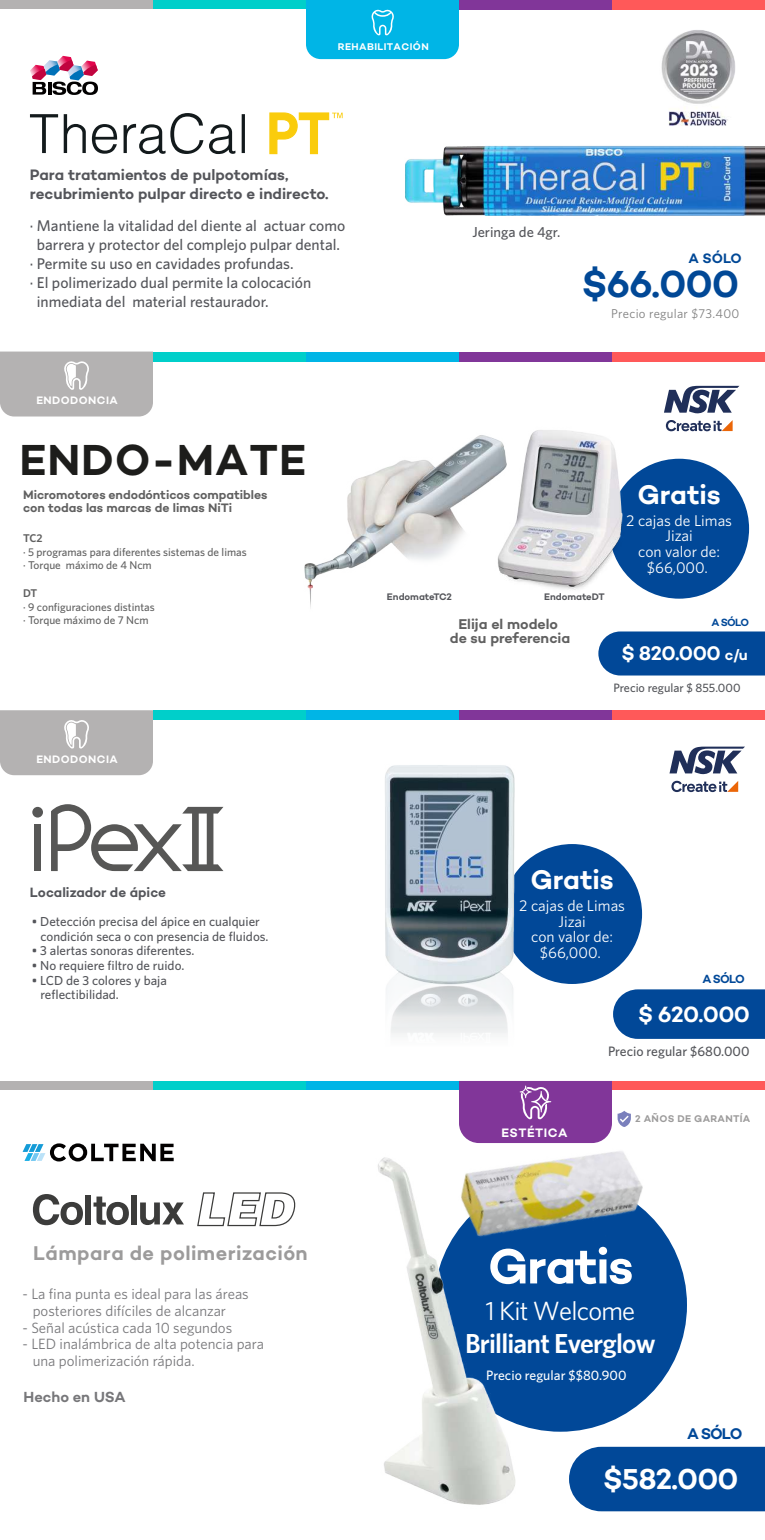
<style>
.page{position:relative;width:765px;height:1540px;background:#fff}
.page>*{position:absolute;margin:0;border:0;box-sizing:border-box;transform-origin:0 0}
.t1{font:600 50.12px "Campton";letter-spacing:-.03em;color:#fff}
.t2{font:600 44.12px "Campton";letter-spacing:.02em;color:#1d1d1b}
.t3{font:600 38.25px "Campton";color:#014896}
.t4{font:600 29.25px "Campton";letter-spacing:-.03em;color:#fff}
.t5{font:600 27.5px "Whitney Pro";letter-spacing:-.03em;color:#fff}
.t6{font:600 27.5px "Campton";color:#fff}
.t7{font:26.38px "Whitney Pro";letter-spacing:-.03em;color:#fff}
.t8{font:600 22.5px "Campton";letter-spacing:-.03em;color:#fff}
.t9{font:600 20.25px "Campton";letter-spacing:.02em;color:#9c9b9b}
.t10{font:600 20px "Campton";letter-spacing:-.03em;color:#fff}
.t11{font:600 15.75px "Campton";color:#014898}
.t12{font:15.62px/15.6px "Whitney Pro";color:#fff;text-align:center}
.t13{font:500 15.5px "Whitney Pro";color:#54555a}
.t14{font:600 15.38px/19.2px "Campton";color:#54555a}
.t15{font:14.88px/16.9px "Whitney Pro";color:#77777a}
.t16{font:600 14.88px "Campton";color:#77777a}
.t17{font:500 14.5px "Whitney Pro";color:#54555a}
.t18{font:600 14.38px/14.4px "Campton";color:#606060;text-align:center}
.t19{font:600 13.88px "Campton";color:#014896}
.t20{font:600 13.75px "Campton";color:#54555a}
.t21{font:500 13.62px "Whitney Pro";color:#54555a}
.t22{font:500 13.62px "Whitney Pro";color:#fff}
.t23{font:500 13px/14.6px "Whitney Pro";color:#54555a}
.t24{font:12.75px "Whitney Pro";letter-spacing:.02em;color:#808080}
.t25{font:600 12.5px/12.5px "Campton";color:#606060}
.t26{font:600 12.5px "Campton";letter-spacing:.04em;color:#fff}
.t27{font:500 12.12px "Whitney Pro";color:#54555a}
.t28{font:600 12px "Campton";color:#014898}
.t29{font:500 11.25px/13.8px "Whitney Pro";color:#606060}
.t30{font:600 11.25px "Whitney Pro";color:#606060}
.t31{font:600 11px "Campton";letter-spacing:.04em;color:#fff}
.t32{font:600 10.62px "Campton";color:#014898}
.t33{font:600 9.88px "Campton";letter-spacing:.03em;color:#9c9b9b}
.t34{font:600 9.88px "Campton";letter-spacing:.04em;color:#fff}
.t35{font:600 9.62px "Campton";color:#54555a}
.s1{font-size:15px}
</style>
<div class="page">
<svg style="left:30px;top:114px;width:28px;height:39px"></svg>
<svg style="left:64px;top:114px;width:22px;height:39px"></svg>
<svg style="left:92px;top:124px;width:25px;height:30px"></svg>
<svg style="left:124px;top:113px;width:79px;height:41px"></svg>
<svg style="left:209px;top:124px;width:26px;height:30px"></svg>
<hr style="left:242px;top:114px;width:3px;height:39px;background:#131a1c">
<svg style="left:269px;top:112px;width:74px;height:43px"></svg>
<svg style="left:30px;top:56px;width:68px;height:39px"></svg>
<img style="left:405px;top:145px;width:360px;height:71px">
<div style="left:0;top:0;width:153px;height:9px;background:#b4b2b2"></div>
<div style="left:153px;top:0;width:153px;height:9px;background:#00cfca"></div>
<div style="left:459px;top:0;width:153px;height:9px;background:#813699"></div>
<div style="left:612px;top:0;width:153px;height:9px;background:#ff5959"></div>
<div style="left:306px;top:0;width:153px;height:59px;background:#00b5e6"></div>
<div style="left:434px;top:1178px;width:253px;height:253px;background:#014898;border-radius:50%"></div>
<div style="left:0;top:1080px;width:153px;height:9px;background:#b4b2b2"></div>
<div style="left:153px;top:1080px;width:153px;height:9px;background:#00cfca"></div>
<div style="left:306px;top:1080px;width:153px;height:9px;background:#00b5e6"></div>
<div style="left:612px;top:1080px;width:153px;height:9px;background:#ff5959"></div>
<svg style="left:459px;top:1081px;width:153px;height:35px;background:#87409e"></svg>
<svg style="left:23px;top:1143px;width:151px;height:18px"></svg>
<svg style="left:618px;top:1111px;width:13px;height:5px"></svg>
<svg style="left:33px;top:1194px;width:50px;height:31px"></svg>
<div style="left:85px;top:1194px;width:6px;height:30px;background:#3c3c3b"></div>
<svg style="left:94px;top:1196px;width:35px;height:28px"></svg>
<div style="left:131px;top:1194px;width:6px;height:30px;background:#3c3c3b"></div>
<svg style="left:140px;top:1202px;width:44px;height:22px"></svg>
<svg style="left:197px;top:1192px;width:99px;height:34px"></svg>
<img style="left:378px;top:1157px;width:157px;height:348px">
<div style="left:569px;top:1446px;width:196px;height:65px;background:#014898"></div>
<div style="left:609px;top:458px;width:140px;height:140px;background:#014898;border-radius:50%"></div>
<div style="left:598px;top:631px;width:167px;height:44px;background:#014898"></div>
<img style="left:304px;top:435px;width:181px;height:173px">
<img style="left:485px;top:430px;width:145px;height:160px">
<div style="left:153px;top:351px;width:153px;height:10px;background:#00cfca"></div>
<div style="left:306px;top:351px;width:153px;height:10px;background:#00b5e6"></div>
<div style="left:459px;top:351px;width:153px;height:10px;background:#813699"></div>
<div style="left:612px;top:351px;width:153px;height:10px;background:#ff5959"></div>
<div style="left:0;top:351px;width:153px;height:65px;background:#b4b2b2"></div>
<svg style="left:666px;top:420px;width:67px;height:11px"></svg>
<svg style="left:664px;top:386px;width:75px;height:27px"></svg>
<div style="left:502px;top:844px;width:140px;height:139px;background:#014898;border-radius:50%"></div>
<div style="left:613px;top:989px;width:152px;height:49px;background:#014898"></div>
<div style="left:34px;top:824px;width:7px;height:47px;background:#575756"></div>
<div style="left:32px;top:806px;width:11px;height:11px;background:#575756;border-radius:50%"></div>
<svg style="left:51px;top:804px;width:172px;height:67px"></svg>
<div style="left:153px;top:710px;width:153px;height:10px;background:#00cfca"></div>
<div style="left:306px;top:710px;width:153px;height:10px;background:#00b5e6"></div>
<div style="left:459px;top:710px;width:153px;height:10px;background:#813699"></div>
<div style="left:612px;top:710px;width:153px;height:10px;background:#ff5959"></div>
<div style="left:0;top:710px;width:153px;height:65px;background:#b4b2b2"></div>
<img style="left:385px;top:765px;width:145px;height:270px">
<svg style="left:671px;top:780px;width:67px;height:12px"></svg>
<svg style="left:670px;top:746px;width:75px;height:28px"></svg>
<img style="left:451px;top:1116px;width:201px;height:155px">
<img style="left:661px;top:30px;width:74px;height:96px">
<p class="t34" style="left:338px;top:41px;width:92px">REHABILITACIÓN</p>
<p class="t14" style="left:30px;top:164px;width:300px">Para tratamientos de pulpotomías, recubrimiento pulpar directo e indirecto.</p>
<p class="t13" style="left:30px;top:215px;width:317px">· Mantiene la vitalidad del diente al actuar como</p>
<p class="t13" style="left:37px;top:234px;width:305px">barrera y protector del complejo pulpar dental.</p>
<p class="t13" style="left:30px;top:253px;width:265px">· Permite su uso en cavidades profundas.</p>
<p class="t13" style="left:30px;top:272px;width:283px">· El polimerizado dual permite la colocación</p>
<p class="t13" style="left:37px;top:291px;width:233px">inmediata del material restaurador.</p>
<p class="t31" style="left:36px;top:393px;width:83px">ENDODONCIA</p>
<h2 class="t2" style="left:19px;top:432px;width:288px">ENDO-MATE</h2>
<p class="t25" style="left:23px;top:488px;width:246px">Micromotores endodónticos compatibles con todas las marcas de limas NiTi</p>
<p class="t17" style="left:472px;top:222px;width:90px">Jeringa de 4gr.</p>
<p class="t19" style="left:688px;top:250px;width:55px">A SÓLO</p>
<h3 class="t3" style="left:582px;top:260px;width:159px">$66.000</h3>
<p class="t24" style="left:611px;top:305px;width:130px">Precio regular $73.400</p>
<h3 class="t6" style="left:637px;top:477px;width:85px">Gratis</h3>
<p class="t30" style="left:23px;top:530px;width:21px">TC2</p>
<p class="t29" style="left:23px;top:544px;width:225px">· 5 programas para diferentes sistemas de limas · Torque máximo de 4 Ncm</p>
<p class="t30" style="left:23px;top:585px;width:16px">DT</p>
<p class="t29" style="left:23px;top:599px;width:133px">· 9 configuraciones distintas · Torque máximo de 7 Ncm</p>
<p class="t31" style="left:36px;top:751px;width:83px">ENDODONCIA</p>
<p class="t20" style="left:30px;top:883px;width:138px">Localizador de ápice</p>
<p class="t23" style="left:41px;top:913px;width:230px;text-indent:-9px">• Detección precisa del ápice en cualquier condición seca o con presencia de fluidos.</p>
<p class="t23" style="left:32px;top:943px;width:164px">• 3 alertas sonoras diferentes.</p>
<p class="t23" style="left:32px;top:957px;width:154px">• No requiere filtro de ruido.</p>
<p class="t23" style="left:41px;top:972px;width:128px;text-indent:-9px">• LCD de 3 colores y baja reflectibilidad.</p>
<h3 class="t9" style="left:33px;top:1240px;width:276px">Lámpara de polimerización</h3>
<p class="t15" style="left:33px;top:1284px;width:218px;text-indent:-10px">- La fina punta es ideal para las áreas posteriores difíciles de alcanzar</p>
<p class="t15" style="left:23px;top:1318px;width:211px">- Señal acústica cada 10 segundos</p>
<p class="t15" style="left:33px;top:1335px;width:233px;text-indent:-10px">- LED inalámbrica de alta potencia para una polimerización rápida.</p>
<p class="t16" style="left:24px;top:1387px;width:103px">Hecho en USA</p>
<p class="t35" style="left:387px;top:590px;width:67px">EndomateTC2</p>
<p class="t35" style="left:544px;top:590px;width:62px">EndomateDT</p>
<p class="t18" style="left:450px;top:616px;width:122px">Elija el modelo<br>de su preferencia</p>
<p class="t12" style="left:626px;top:512px;width:107px">2 cajas de Limas<br>Jizai<br>con valor de: $66,000.</p>
<p class="t32" style="left:711px;top:615px;width:39px">A SÓLO</p>
<p class="t10" style="left:621px;top:640px;width:128px">$ 820.000 <span class="s1">c/u</span></p>
<p class="t27" style="left:613px;top:680px;width:129px">Precio regular $ 855.000</p>
<h3 class="t6" style="left:530px;top:862px;width:85px">Gratis</h3>
<p class="t12" style="left:519px;top:897px;width:107px">2 cajas de Limas<br>Jizai<br>con valor de: $66,000.</p>
<p class="t28" style="left:703px;top:971px;width:44px">A SÓLO</p>
<h3 class="t8" style="left:638px;top:999px;width:113px">$ 620.000</h3>
<p class="t21" style="left:608px;top:1041px;width:143px">Precio regular $680.000</p>
<p class="t26" style="left:501px;top:1124px;width:68px">ESTÉTICA</p>
<p class="t33" style="left:635px;top:1112px;width:117px">2 AÑOS DE GARANTÍA</p>
<h1 class="t1" style="left:488px;top:1234px;width:147px">Gratis</h1>
<h3 class="t7" style="left:486px;top:1292px;width:151px">1 Kit Welcome</h3>
<h3 class="t5" style="left:465px;top:1324px;width:192px">Brilliant Everglow</h3>
<p class="t22" style="left:486px;top:1365px;width:142px">Precio regular $$80.900</p>
<p class="t11" style="left:687px;top:1423px;width:57px">A SÓLO</p>
<h3 class="t4" style="left:603px;top:1459px;width:137px">$582.000</h3>
</div>
